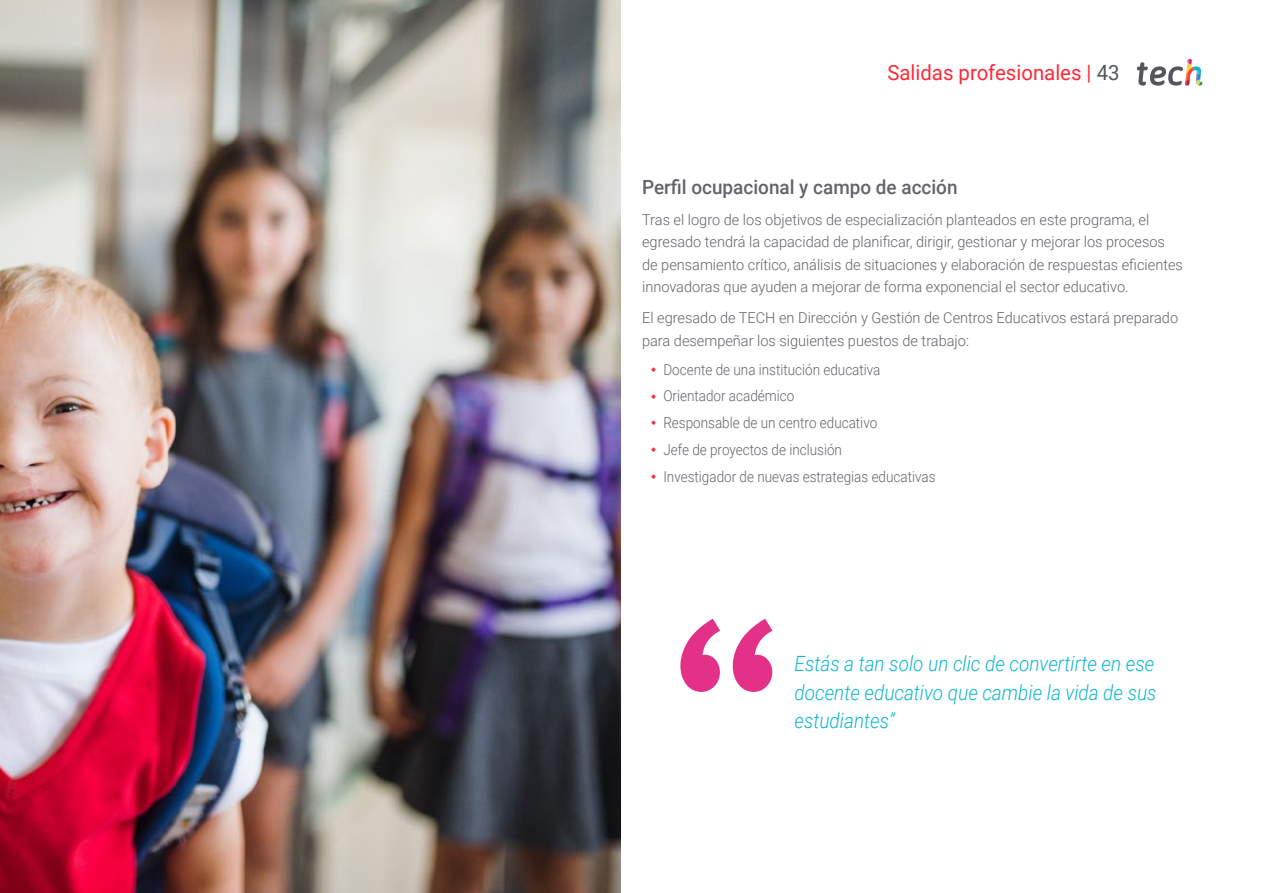
<style>
.page{position:relative;width:1263px;height:893px;background:#fff}
.page>*{position:absolute;margin:0;border:0;box-sizing:border-box;transform-origin:0 0}
.t1{font:italic 300 21px/28.5px "Roboto";color:#0fb6cf;text-align:justify;scale:.9 1}
.t2{font:21px "Roboto";color:#ff293a}
.t3{font:500 19.5px "Roboto";color:#61646a}
.t4{font:300 15px/22.5px "Roboto";color:#61646a}
.t5{font:300 15px/26.7px "Roboto";color:#61646a;scale:.9 1}
.s1{color:#52555b}
</style>
<div class="page">
<img style="left:0;top:0;width:621px;height:893px">
<svg style="left:1137px;top:59px;width:65px;height:27px"></svg>
<svg style="left:680px;top:619px;width:92px;height:73px"></svg>
<h1 class="t2" style="left:887px;top:57px;width:234px">Salidas profesionales | <span class="s1">43</span></h1>
<h2 class="t3" style="left:642px;top:174px;width:317px">Perfil ocupacional y campo de acción</h2>
<p class="t4" style="left:642px;top:208px;width:542px">Tras el logro de los objetivos de especialización planteados en este programa, el egresado tendrá la capacidad de planificar, dirigir, gestionar y mejorar los procesos de pensamiento crítico, análisis de situaciones y elaboración de respuestas eficientes innovadoras que ayuden a mejorar de forma exponencial el sector educativo.</p>
<p class="t4" style="left:642px;top:306px;width:538px">El egresado de TECH en Dirección y Gestión de Centros Educativos estará preparado para desempeñar los siguientes puestos de trabajo:</p>
<p class="t5" style="left:663px;top:355px;width:304px">Docente de una institución educativa Orientador académico<br>Responsable de un centro educativo<br>Jefe de proyectos de inclusión<br>Investigador de nuevas estrategias educativas</p>
<h1 class="t1" style="left:794px;top:649px;width:404px">Estás a tan solo un clic de convertirte en ese docente educativo que cambie la vida de sus estudiantes”</h1>
</div>
